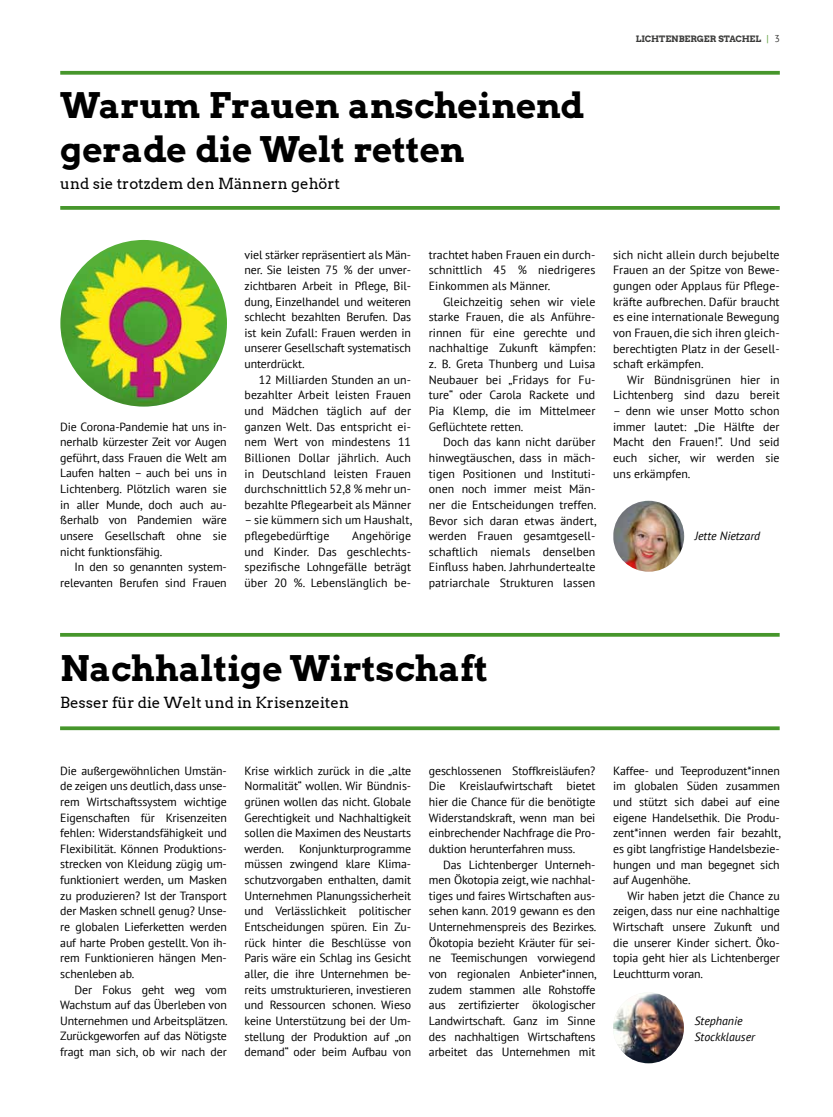
<style>
.page{position:relative;width:833px;height:1117px;background:#fff}
.page>*{position:absolute;margin:0;border:0;box-sizing:border-box;transform-origin:0 0}
.t1{font:35px/43.8px "Arvo Gruen";color:#000}
.t2{font:15px "Arvo";color:#000}
.t3{font:11.88px/15.6px "PT Sans";letter-spacing:-.01em;color:#000;text-align:justify}
.t4{font:italic 11.88px/15.6px "PT Sans";color:#000}
.t5{font:8.75px "Arvo Gruen";color:#3c3c3b}
.s1{font-family:"PT Sans";font-size:10px;color:#5e9e3b}
.s2{font-family:"PT Sans";font-size:10px}
</style>
<div class="page">
<svg style="left:60px;top:71px;width:720px;height:4px;background:#559e3c"></svg>
<svg style="left:60px;top:206px;width:720px;height:4px;background:#509c37"></svg>
<img style="left:613px;top:500px;width:71px;height:71px;border-radius:35px">
<img style="left:60px;top:240px;width:167px;height:166px;border-radius:83px">
<hr style="left:60px;top:633px;width:719px;height:3px;background:#46962b">
<svg style="left:60px;top:726px;width:719px;height:4px;background:#58a03f"></svg>
<img style="left:613px;top:992px;width:71px;height:71px;border-radius:35px">
<h1 class="t1" style="left:60px;top:82px;width:526px">Warum Frauen anscheinend gerade die Welt retten</h1>
<p class="t2" style="left:60px;top:174px;width:281px">und sie trotzdem den Männern gehört</p>
<p class="t5" style="left:636px;top:33px;width:146px">LICHTENBERGER STACHEL <span class="s1">|</span> <span class="s2">3</span></p>
<p class="t3" style="left:60px;top:418px;width:168px">Die Corona-Pandemie hat uns in&shy;nerhalb kürzester Zeit vor Augen geführt, dass Frauen die Welt am Laufen halten – auch bei uns in Lichtenberg. Plötzlich waren sie in aller Munde, doch auch au&shy;ßerhalb von Pandemien wäre unsere Gesellschaft ohne sie nicht funktionsfähig.</p>
<p class="t3" style="left:60px;top:559px;width:168px;text-align:right">In den so genannten system&shy;relevanten Berufen sind Frauen</p>
<p class="t3" style="left:244px;top:246px;width:168px">viel stärker repräsentiert als Män&shy;ner. Sie leisten 75 % der unver&shy;zichtbaren Arbeit in Pflege, Bil&shy;dung, Einzelhandel und weiteren schlecht bezahlten Berufen. Das ist kein Zufall: Frauen werden in unserer Gesellschaft systematisch unterdrückt.</p>
<p class="t3" style="left:244px;top:371px;width:168px;text-indent:14px">12 Milliarden Stunden an un&shy;bezahlter Arbeit leisten Frauen und Mädchen täglich auf der ganzen Welt. Das entspricht ei&shy;nem Wert von mindestens 11<br>Billionen Dollar jährlich. Auch in Deutschland leisten Frauen durchschnittlich 52,8 % mehr un&shy;bezahlte Pflegearbeit als Männer</p>
<p class="t3" style="left:244px;top:512px;width:169px">– sie kümmern sich um Haushalt, pflegebedürftige</p>
<p class="t3" style="left:244px;top:527px;width:168px;text-indent:108px">Angehörige und Kinder. Das geschlechts&shy;spezifische Lohngefälle beträgt über 20 %. Lebenslänglich be-</p>
<p class="t3" style="left:429px;top:246px;width:168px">trachtet haben Frauen ein durch&shy;schnittlich 45 % niedrigeres Einkommen als Männer.</p>
<p class="t3" style="left:429px;top:293px;width:168px;text-indent:14px">Gleichzeitig sehen wir viele starke Frauen, die als Anführe&shy;rinnen für eine gerechte und nachhaltige Zukunft kämpfen: z. B. Greta Thunberg und Luisa Neubauer bei „Fridays for Fu&shy;ture“ oder Carola Rackete und Pia Klemp, die im Mittelmeer Geflüchtete retten.</p>
<p class="t3" style="left:429px;top:434px;width:169px;text-indent:14px">Doch das kann nicht darüber hinwegtäuschen, dass in mäch&shy;tigen Positionen und Instituti&shy;onen noch immer meist Män&shy;ner die Entscheidungen treffen.<br>Bevor sich daran etwas ändert, werden Frauen gesamtgesell&shy;schaftlich niemals denselben Einfluss haben. Jahrhundertealte patriarchale Strukturen lassen</p>
<p class="t3" style="left:613px;top:246px;width:168px">sich nicht allein durch bejubelte Frauen an der Spitze von Bewe&shy;gungen oder Applaus für Pflege&shy;kräfte aufbrechen. Dafür braucht es eine internationale Bewegung von Frauen, die sich ihren gleich&shy;berechtigten Platz in der Gesell&shy;schaft erkämpfen.</p>
<p class="t3" style="left:613px;top:371px;width:168px;text-align:right">Wir Bündnisgrünen hier in<br>Lichtenberg sind dazu bereit</p>
<p class="t3" style="left:613px;top:402px;width:168px">– denn wie unser Motto schon immer lautet: „Die Hälfte der Macht den Frauen!“. Und seid euch sicher, wir werden sie uns erkämpfen.</p>
<p class="t4" style="left:695px;top:528px;width:67px">Jette Nietzard</p>
<h1 class="t1" style="left:60px;top:644px;width:429px">Nachhaltige Wirtschaft</h1>
<p class="t2" style="left:60px;top:693px;width:290px">Besser für die Welt und in Krisenzeiten</p>
<p class="t3" style="left:60px;top:762px;width:168px">Die außergewöhnlichen Umstän&shy;de zeigen uns deutlich, dass unse&shy;rem Wirtschaftssystem wichtige Eigenschaften für Krisenzeiten fehlen: Widerstandsfähigkeit und Flexibilität. Können Produktions&shy;strecken von Kleidung zügig um&shy;funktioniert werden, um Masken zu produzieren? Ist der Transport der Masken schnell genug? Unse&shy;re globalen Lieferketten werden auf harte Proben gestellt. Von ih&shy;rem Funktionieren hängen Men&shy;schenleben ab.</p>
<p class="t3" style="left:60px;top:981px;width:169px;text-indent:14px">Der Fokus geht weg vom Wachstum auf das Überleben von Unternehmen und Arbeitsplätzen.<br>Zurückgeworfen auf das Nötigste fragt man sich, ob wir nach der</p>
<p class="t3" style="left:244px;top:762px;width:168px">Krise wirklich zurück in die „alte Normalität“ wollen. Wir Bündnis&shy;grünen wollen das nicht. Globale Gerechtigkeit und Nachhaltigkeit sollen die Maximen des Neustarts werden.</p>
<p class="t3" style="left:244px;top:840px;width:168px;text-indent:54px">Konjunkturprogramme müssen zwingend klare Klima&shy;schutzvorgaben enthalten, damit Unternehmen Planungssicherheit und Verlässlichkeit politischer Entscheidungen spüren. Ein Zu&shy;rück hinter die Beschlüsse von Paris wäre ein Schlag ins Gesicht aller, die ihre Unternehmen be&shy;reits umstrukturieren, investieren und Ressourcen schonen. Wieso keine Unterstützung bei der Um&shy;stellung der Produktion auf „on demand“ oder beim Aufbau von</p>
<p class="t3" style="left:429px;top:762px;width:168px">geschlossenen Stoffkreisläufen?<br>Die Kreislaufwirtschaft bietet hier die Chance für die benötigte Widerstandskraft, wenn man bei einbrechender Nachfrage die Pro&shy;duktion herunterfahren muss.</p>
<p class="t3" style="left:429px;top:856px;width:169px;text-indent:14px">Das Lichtenberger Unterneh&shy;men Ökotopia zeigt, wie nachhal&shy;tiges und faires Wirtschaften aus&shy;sehen kann. 2019 gewann es den Unternehmenspreis des Bezirkes.<br>Ökotopia bezieht Kräuter für sei&shy;ne Teemischungen vorwiegend von regionalen Anbieter*innen, zudem stammen alle Rohstoffe aus zertifizierter ökologischer Landwirtschaft. Ganz im Sinne des nachhaltigen Wirtschaftens arbeitet das Unternehmen mit</p>
<p class="t3" style="left:613px;top:762px;width:169px">Kaffee- und Teeproduzent*innen im globalen Süden zusammen und stützt sich dabei auf eine eigene Handelsethik. Die Produ&shy;zent*innen werden fair bezahlt, es gibt langfristige Handelsbezie&shy;hungen und man begegnet sich auf Augenhöhe.</p>
<p class="t3" style="left:613px;top:887px;width:168px;text-indent:14px">Wir haben jetzt die Chance zu zeigen, dass nur eine nachhaltige Wirtschaft unsere Zukunft und die unserer Kinder sichert. Öko&shy;topia geht hier als Lichtenberger Leuchtturm voran.</p>
<p class="t4" style="left:694px;top:1012px;width:62px">Stephanie<br>Stockklauser</p>
</div>
